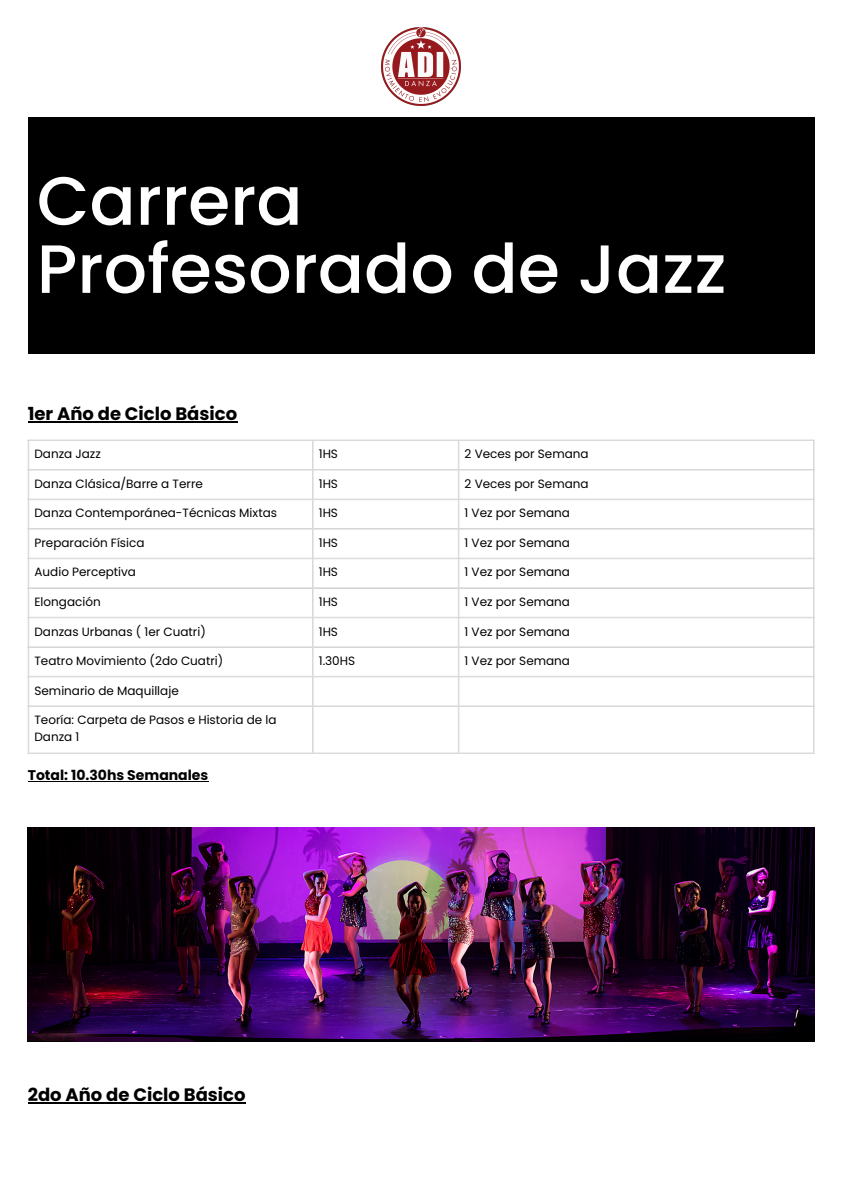
<style>
.page{position:relative;width:842px;height:1190px;background:#fff}
.page>*{position:absolute;margin:0;border:0;box-sizing:border-box;transform-origin:0 0}
.t1{font:500 68.2px "Poppins";color:#fff}
.t2{font:700 18px "Poppins";color:#000}
.t3{font:700 14px "Poppins";color:#000}
.t4{font:12px/17.2px "Poppins";color:#000}
</style>
<div class="page">
<hr style="left:28px;top:422px;width:209px;height:1px;background:#000">
<hr style="left:28px;top:781px;width:180px;height:1px;background:#000">
<hr style="left:28px;top:1103px;width:218px;height:1px;background:#000">
<img style="left:382px;top:27px;width:79px;height:78px">
<div style="left:28px;top:117px;width:787px;height:236px;background:#000"></div>
<hr style="left:28px;top:441px;width:1px;height:311px;background:#dbdbdb">
<hr style="left:312px;top:441px;width:2px;height:311px;background:#dbdbdb">
<hr style="left:458px;top:441px;width:1px;height:311px;background:#dbdbdb">
<hr style="left:813px;top:441px;width:2px;height:311px;background:#dbdbdb">
<hr style="left:28px;top:440px;width:787px;height:1px;background:#dbdbdb">
<hr style="left:28px;top:469px;width:787px;height:2px;background:#dbdbdb">
<hr style="left:28px;top:499px;width:787px;height:1px;background:#dbdbdb">
<hr style="left:28px;top:528px;width:787px;height:2px;background:#dbdbdb">
<hr style="left:28px;top:558px;width:787px;height:1px;background:#dbdbdb">
<hr style="left:28px;top:587px;width:787px;height:2px;background:#dbdbdb">
<hr style="left:28px;top:617px;width:787px;height:1px;background:#dbdbdb">
<hr style="left:28px;top:646px;width:787px;height:2px;background:#dbdbdb">
<hr style="left:28px;top:676px;width:787px;height:1px;background:#dbdbdb">
<hr style="left:28px;top:705px;width:787px;height:2px;background:#dbdbdb">
<hr style="left:28px;top:752px;width:787px;height:2px;background:#dbdbdb">
<img style="left:28px;top:827px;width:787px;height:214px">
<p class="t1" style="left:37px;top:153px;width:267px">Carrera</p>
<p class="t1" style="left:37px;top:221px;width:691px">Profesorado de Jazz</p>
<h1 class="t2" style="left:28px;top:401px;width:211px">1er Año de Ciclo Básico</h1>
<p class="t4" style="left:35px;top:445px;width:68px">Danza Jazz</p>
<p class="t4" style="left:319px;top:445px;width:21px">1HS</p>
<p class="t4" style="left:465px;top:445px;width:126px">2 Veces por Semana</p>
<p class="t4" style="left:35px;top:475px;width:170px">Danza Clásica/Barre a Terre</p>
<p class="t4" style="left:319px;top:475px;width:21px">1HS</p>
<p class="t4" style="left:465px;top:475px;width:126px">2 Veces por Semana</p>
<p class="t4" style="left:35px;top:505px;width:244px">Danza Contemporánea-Técnicas Mixtas</p>
<p class="t4" style="left:319px;top:505px;width:21px">1HS</p>
<p class="t4" style="left:465px;top:505px;width:107px">1 Vez por Semana</p>
<p class="t4" style="left:35px;top:534px;width:112px">Preparación Física</p>
<p class="t4" style="left:319px;top:534px;width:21px">1HS</p>
<p class="t4" style="left:465px;top:534px;width:107px">1 Vez por Semana</p>
<p class="t4" style="left:35px;top:564px;width:103px">Audio Perceptiva</p>
<p class="t4" style="left:319px;top:564px;width:21px">1HS</p>
<p class="t4" style="left:465px;top:564px;width:107px">1 Vez por Semana</p>
<p class="t4" style="left:35px;top:593px;width:68px">Elongación</p>
<p class="t4" style="left:319px;top:593px;width:21px">1HS</p>
<p class="t4" style="left:465px;top:593px;width:107px">1 Vez por Semana</p>
<p class="t4" style="left:35px;top:623px;width:173px">Danzas Urbanas ( 1er Cuatri)</p>
<p class="t4" style="left:319px;top:623px;width:21px">1HS</p>
<p class="t4" style="left:465px;top:623px;width:107px">1 Vez por Semana</p>
<p class="t4" style="left:35px;top:652px;width:190px">Teatro Movimiento (2do Cuatri)</p>
<p class="t4" style="left:319px;top:652px;width:38px">1.30HS</p>
<p class="t4" style="left:465px;top:652px;width:107px">1 Vez por Semana</p>
<p class="t4" style="left:35px;top:682px;width:146px">Seminario de Maquillaje</p>
<p class="t4" style="left:35px;top:711px;width:244px">Teoría: Carpeta de Pasos e Historia de la<br>Danza 1</p>
<p class="t3" style="left:28px;top:765px;width:182px">Total: 10.30hs Semanales</p>
<h1 class="t2" style="left:28px;top:1082px;width:219px">2do Año de Ciclo Básico</h1>
</div>
